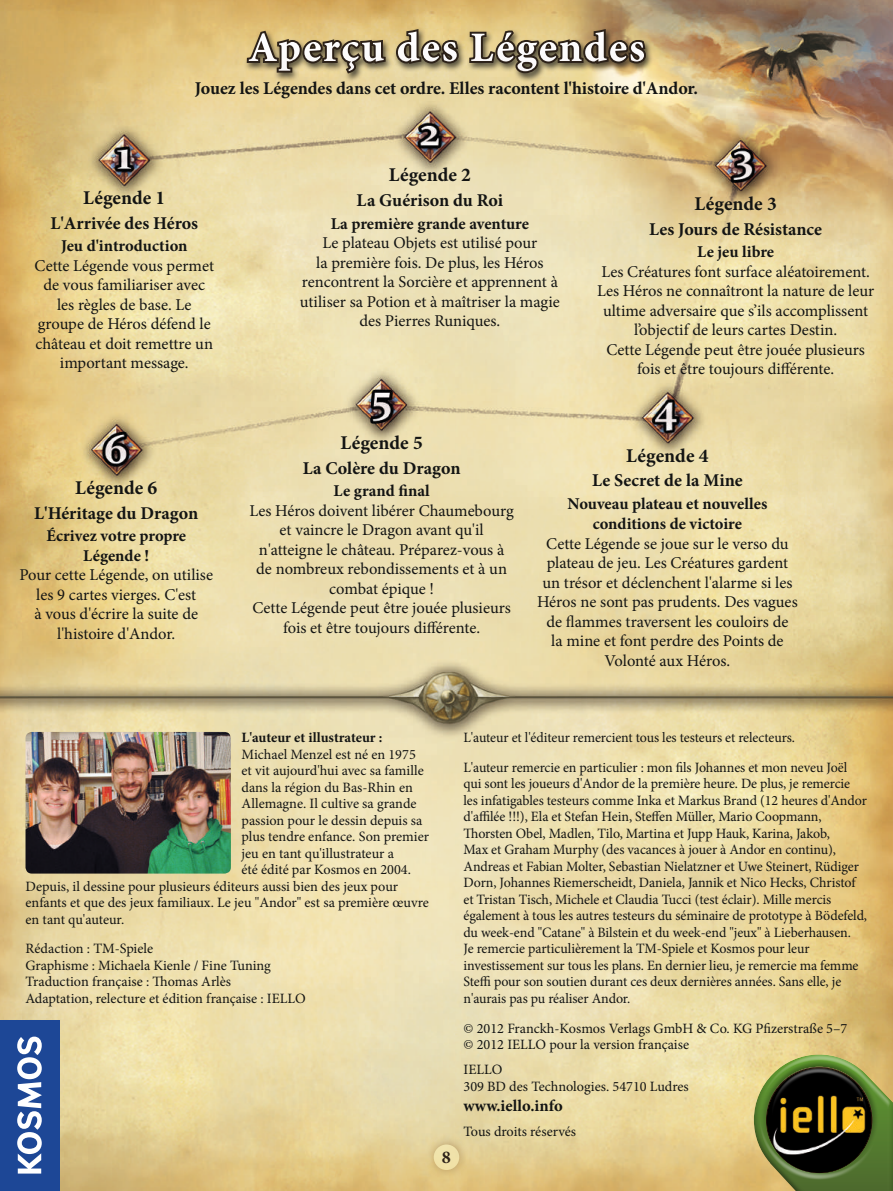
<style>
.page{position:relative;width:893px;height:1191px;background:#fff}
.page>*{position:absolute;margin:0;border:0;box-sizing:border-box;transform-origin:0 0}
.t1{font:700 42px "Minion Pro";letter-spacing:.04em;color:#fff}
.t2{font:700 19.5px "Minion Pro";color:#131413}
.t3{font:700 18px "Minion Pro";color:#131413}
.t4{font:700 18px "Minion Pro";color:#2c2118}
.t5{font:16.5px/19.5px "Minion Pro";color:#131413;text-align:center}
.t6{font:700 16.5px/20.2px "Minion Pro";color:#131413;text-align:center}
.t7{font:14.25px/16.5px "Minion Pro";letter-spacing:-.005em;color:#131413}
.t8{font:700 14.25px "Minion Pro";color:#131413}
</style>
<div class="page">
<img style="left:60px;top:1029px;width:833px;height:162px">
<div style="left:424px;top:1135px;width:45px;height:44px;background:#835a2b;opacity:.75"></div>
<div style="left:434px;top:1144px;width:25px;height:26px;background:#f1e2a9;border-radius:50%"></div>
<img style="left:0;top:0;width:893px;height:1029px">
<div style="left:751px;top:1056px;width:142px;height:135px;background:#131413;opacity:.75"></div>
<img style="left:26px;top:732px;width:205px;height:141px">
<div style="left:243px;top:27px;width:411px;height:56px;background:#131413;opacity:.71"></div>
<svg style="left:245px;top:28px;width:143px;height:48px;background:#907e57"></svg>
<svg style="left:394px;top:26px;width:67px;height:41px;background:#81714e"></svg>
<svg style="left:467px;top:26px;width:181px;height:49px;background:#867553"></svg>
<div style="left:0;top:1020px;width:60px;height:171px;background:#1d4796"></div>
<svg style="left:17px;top:1036px;width:25px;height:137px"></svg>
<svg style="left:754px;top:1054px;width:139px;height:137px;background:#5e6230"></svg>
<h1 class="t1" style="left:248px;top:18px;width:398px">Aperçu des Légendes</h1>
<p class="t3" style="left:195px;top:75px;width:505px">Jouez les Légendes dans cet ordre. Elles racontent l'histoire d'Andor.</p>
<h2 class="t2" style="left:83px;top:184px;width:84px">Légende 1</h2>
<p class="t3" style="left:50px;top:210px;width:149px">L'Arrivée des Héros</p>
<p class="t6" style="left:61px;top:236px;width:128px">Jeu d'introduction</p>
<p class="t5" style="left:34px;top:256px;width:181px">Cette Légende vous permet de vous familiariser avec les règles de base. Le groupe de Héros défend le château et doit remettre un important message.</p>
<h2 class="t2" style="left:75px;top:474px;width:84px">Légende 6</h2>
<p class="t3" style="left:34px;top:500px;width:166px">L'Héritage du Dragon</p>
<p class="t6" style="left:46px;top:526px;width:141px;line-height:19.5px">Écrivez votre propre<br>Légende !</p>
<p class="t5" style="left:19px;top:565px;width:195px">Pour cette Légende, on utilise les 9 cartes vierges. C'est<br>à vous d'écrire la suite de l'histoire d'Andor.</p>
<h2 class="t2" style="left:389px;top:161px;width:84px">Légende 2</h2>
<p class="t3" style="left:357px;top:188px;width:148px">La Guérison du Roi</p>
<p class="t6" style="left:331px;top:213px;width:200px">La première grande aventure</p>
<p class="t5" style="left:300px;top:233px;width:261px">Le plateau Objets est utilisé pour<br>la première fois. De plus, les Héros rencontrent la Sorcière et apprennent à utiliser sa Potion et à maîtriser la magie des Pierres Runiques.</p>
<h2 class="t2" style="left:694px;top:190px;width:84px">Légende 3</h2>
<p class="t3" style="left:649px;top:216px;width:174px">Les Jours de Résistance</p>
<p class="t6" style="left:697px;top:241px;width:78px">Le jeu libre</p>
<p class="t5" style="left:597px;top:262px;width:279px">Les Créatures font surface aléatoirement.<br>Les Héros ne connaîtront la nature de leur ultime adversaire que s’ils accomplissent l’objectif de leurs cartes Destin.<br>Cette Légende peut être jouée plusieurs fois et être toujours différente.</p>
<h2 class="t2" style="left:341px;top:429px;width:84px">Légende 5</h2>
<p class="t3" style="left:303px;top:455px;width:159px">La Colère du Dragon</p>
<p class="t6" style="left:334px;top:480px;width:98px">Le grand final</p>
<p class="t5" style="left:249px;top:501px;width:266px">Les Héros doivent libérer Chaumebourg et vaincre le Dragon avant qu'il n'atteigne le château. Préparez-vous à de nombreux rebondissements et à un combat épique !<br>Cette Légende peut être jouée plusieurs fois et être toujours différente.</p>
<h2 class="t2" style="left:626px;top:442px;width:84px">Légende 4</h2>
<p class="t3" style="left:592px;top:468px;width:152px">Le Secret de la Mine</p>
<p class="t6" style="left:567px;top:493px;width:201px">Nouveau plateau et nouvelles conditions de victoire</p>
<p class="t5" style="left:537px;top:534px;width:262px">Cette Légende se joue sur le verso du plateau de jeu. Les Créatures gardent un trésor et déclenchent l'alarme si les Héros ne sont pas prudents. Des vagues de flammes traversent les couloirs de<br>la mine et font perdre des Points de Volonté aux Héros.</p>
<p class="t8" style="left:242px;top:727px;width:142px">L'auteur et illustrateur :</p>
<p class="t7" style="left:242px;top:746px;width:176px">Michael Menzel est né en 1975</p>
<p class="t7" style="left:242px;top:762px;width:184px">et vit aujourd'hui avec sa famille</p>
<p class="t7" style="left:242px;top:779px;width:173px">dans la région du Bas-Rhin en</p>
<p class="t7" style="left:242px;top:795px;width:177px">Allemagne. Il cultive sa grande</p>
<p class="t7" style="left:242px;top:812px;width:182px">passion pour le dessin depuis sa</p>
<p class="t7" style="left:242px;top:828px;width:189px">plus tendre enfance. Son premier</p>
<p class="t7" style="left:242px;top:845px;width:154px">jeu en tant qu'illustrateur a</p>
<p class="t7" style="left:242px;top:861px;width:171px">été édité par Kosmos en 2004.</p>
<p class="t7" style="left:26px;top:878px;width:374px">Depuis, il dessine pour plusieurs éditeurs aussi bien des jeux pour</p>
<p class="t7" style="left:26px;top:894px;width:405px">enfants et que des jeux familiaux. Le jeu "Andor" est sa première œuvre</p>
<p class="t7" style="left:26px;top:911px;width:100px">en tant qu'auteur.</p>
<p class="t7" style="left:26px;top:940px;width:282px">Rédaction : TM-Spiele<br>Graphisme : Michaela Kienle / Fine Tuning Traduction française : Thomas Arlès<br>Adaptation, relecture et édition française : IELLO</p>
<p class="t4" style="left:442px;top:1144px;width:10px">8</p>
<p class="t7" style="left:463px;top:723px;width:385px;line-height:29.2px">L'auteur et l'éditeur remercient tous les testeurs et relecteurs.<br>L'auteur remercie en particulier : mon fils Johannes et mon neveu Joël</p>
<p class="t7" style="left:463px;top:775px;width:405px">qui sont les joueurs d'Andor de la première heure. De plus, je remercie les infatigables testeurs comme Inka et Markus Brand (12 heures d'Andor d'affilée !!!), Ela et Stefan Hein, Steffen Müller, Mario Coopmann, Thorsten Obel, Madlen, Tilo, Martina et Jupp Hauk, Karina, Jakob,<br>Max et Graham Murphy (des vacances à jouer à Andor en continu), Andreas et Fabian Molter, Sebastian Nielatzner et Uwe Steinert, Rüdiger Dorn, Johannes Riemerscheidt, Daniela, Jannik et Nico Hecks, Christof et Tristan Tisch, Michele et Claudia Tucci (test éclair). Mille mercis également à tous les autres testeurs du séminaire de prototype à Bödefeld, du week-end "Catane" à Bilstein et du week-end "jeux" à Lieberhausen.<br>Je remercie particulièrement la TM-Spiele et Kosmos pour leur investissement sur tous les plans. En dernier lieu, je remercie ma femme Steffi pour son soutien durant ces deux dernières années. Sans elle, je n'aurais pas pu réaliser Andor.</p>
<p class="t7" style="left:463px;top:1020px;width:385px">© 2012 Franckh-Kosmos Verlags GmbH &amp; Co. KG Pfizerstraße 5–7 © 2012 IELLO pour la version française</p>
<p class="t7" style="left:463px;top:1061px;width:227px">IELLO<br>309 BD des Technologies. 54710 Ludres</p>
<p class="t6" style="left:463px;top:1094px;width:101px">www.iello.info</p>
<p class="t7" style="left:463px;top:1122px;width:114px">Tous droits réservés</p>
</div>
